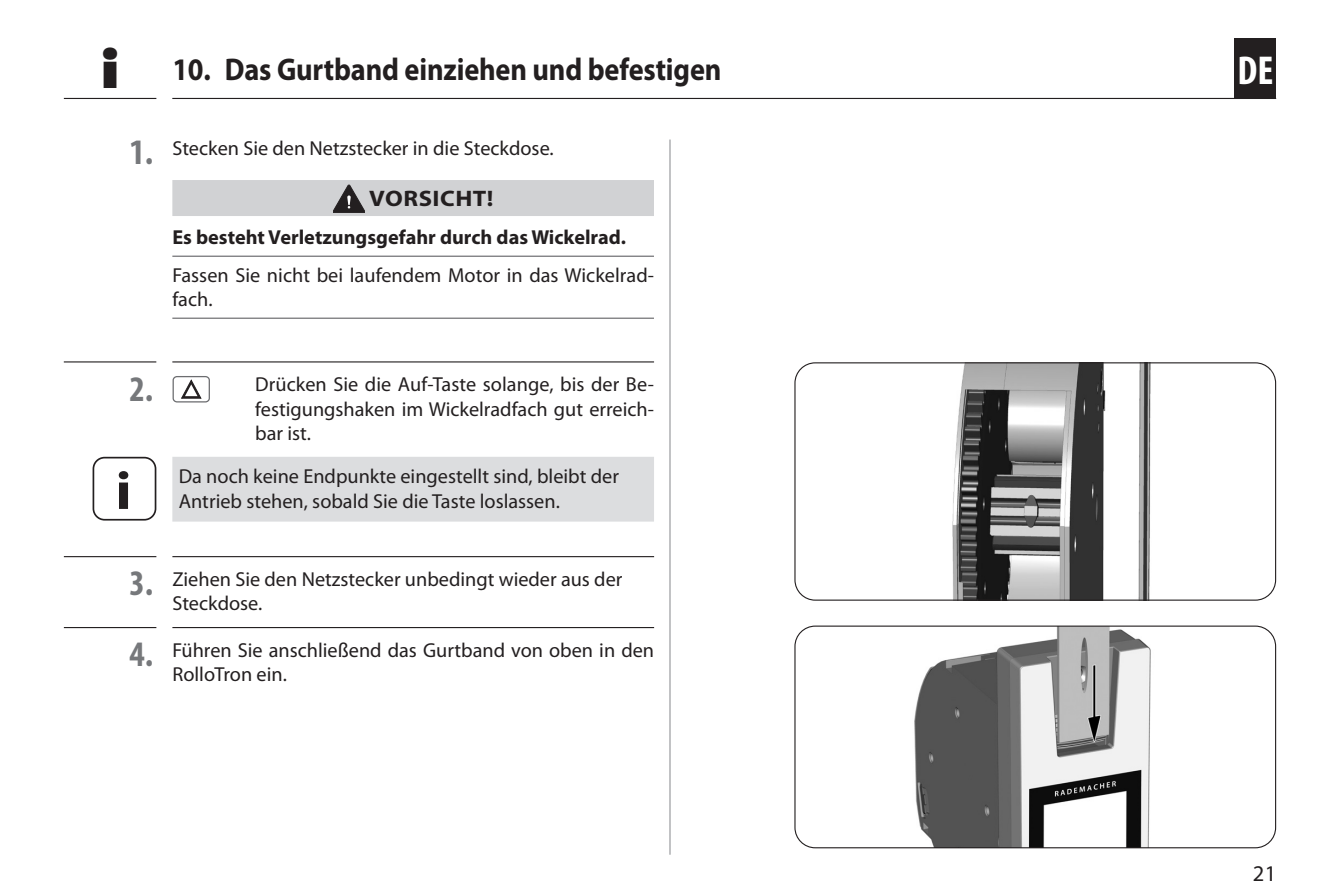
<style>
.page{position:relative;width:1340px;height:893px;background:#fff}
.page>*{position:absolute;margin:0;border:0;box-sizing:border-box;transform-origin:0 0}
.INFO-Icon{font:700 54px "Myriad Pro";color:#231f20;scale:1.1 1}
.Informations_-_I{font:800 49.5px "Futura";color:#231f20}
.t1{font:700 condensed 40.5px "Myriad Pro";color:#fff}
.t2{font:700 condensed 36px "Myriad Pro";color:#76787b}
.t3{font:700 31.5px "Myriad Pro";letter-spacing:-.005em;color:#231f20;scale:.9 1}
.VORSICHT_-_DE{font:700 22.5px "Myriad Pro";letter-spacing:.02em;color:#231f20;scale:1.1 1}
.t4{font:22.5px "Myriad Pro";color:#231f20}
.Fließtext_nach_GEFAH{font:20.25px/24.3px "Myriad Pro";color:#231f20}
.Nützliche_Infos_-_DE{font:20.25px "Myriad Pro";color:#231f20}
.Fließtext_nach_GEFAH-2{font:700 20.25px "Myriad Pro";color:#231f20}
.s1{font-weight:700;font-stretch:condensed;font-size:36px;color:#76787b}
</style>
<div class="page">
<hr style="left:172px;top:98px;width:1104px;height:1px;background:#231f20">
<hr style="left:64px;top:98px;width:92px;height:1px;background:#231f20">
<hr style="left:669px;top:140px;width:1px;height:715px;background:#939598">
<div style="left:1234px;top:38px;width:42px;height:61px;background:#231f20"></div>
<img style="left:914px;top:628px;width:237px;height:218px">
<div style="left:794px;top:626px;width:482px;height:222px;border:1px solid #231f20;border-radius:20px"></div>
<img style="left:952px;top:364px;width:199px;height:235px">
<div style="left:794px;top:362px;width:482px;height:239px;border:1px solid #231f20;border-radius:20px"></div>
<div style="left:172px;top:180px;width:482px;height:36px;background:#d1d2d4"></div>
<hr style="left:172px;top:256px;width:482px;height:1px;background:#636366">
<hr style="left:172px;top:318px;width:482px;height:1px;background:#636366">
<svg style="left:333px;top:185px;width:32px;height:28px"></svg>
<svg style="left:64px;top:361px;width:590px;height:1px"></svg>
<div style="left:172px;top:376px;width:38px;height:26px;border:1px solid #6c6d70;border-radius:4px"></div>
<svg style="left:181px;top:380px;width:20px;height:18px"></svg>
<div style="left:172px;top:457px;width:482px;height:65px;background:#dcdddf"></div>
<div style="left:93px;top:457px;width:63px;height:64px;border:2px solid #231f20;border-radius:11px"></div>
<svg style="left:64px;top:556px;width:590px;height:1px"></svg>
<svg style="left:64px;top:627px;width:590px;height:1px"></svg>
<p class="Informations_-_I" style="left:100px;top:39px;width:21px">i</p>
<p class="t3" style="left:172px;top:52px;width:611px">10. Das Gurtband einziehen und befestigen</p>
<h3 class="t1" style="left:1237px;top:48px;width:37px">DE</h3>
<p class="Fließtext_nach_GEFAH" style="left:129px;top:136px;width:426px"><span class="s1">1.</span> Stecken Sie den Netzstecker in die Steckdose.</p>
<p class="VORSICHT_-_DE" style="left:369px;top:186px;width:114px">VORSICHT!</p>
<p class="Fließtext_nach_GEFAH-2" style="left:172px;top:226px;width:455px">Es besteht Verletzungsgefahr durch das Wickelrad.</p>
<p class="Fließtext_nach_GEFAH" style="left:172px;top:263px;width:483px">Fassen Sie nicht bei laufendem Motor in das Wickelrad&shy;fach.</p>
<p class="t2" style="left:129px;top:369px;width:25px">2.</p>
<p class="Fließtext_nach_GEFAH" style="left:255px;top:373px;width:400px;text-align:justify">Drücken Sie die Auf-Taste solange, bis der Be&shy;festigungshaken im Wickelradfach gut erreich&shy;bar ist.</p>
<p class="Nützliche_Infos_-_DE" style="left:179px;top:465px;width:442px">Da noch keine Endpunkte eingestellt sind, bleibt der</p>
<p class="INFO-Icon" style="left:115px;top:460px;width:16px">i</p>
<p class="Nützliche_Infos_-_DE" style="left:179px;top:490px;width:382px">Antrieb stehen, sobald Sie die Taste loslassen.</p>
<p class="Fließtext_nach_GEFAH" style="left:172px;top:567px;width:451px;text-indent:-43px"><span class="s1">3.</span> Ziehen Sie den Netzstecker unbedingt wieder aus der<br>Steckdose.</p>
<p class="Fließtext_nach_GEFAH" style="left:172px;top:638px;width:483px;text-indent:-43px"><span class="s1">4.</span> Führen Sie anschließend das Gurtband von oben in den<br>RolloTron ein.</p>
<p class="t4" style="left:1252px;top:861px;width:25px">21</p>
</div>
